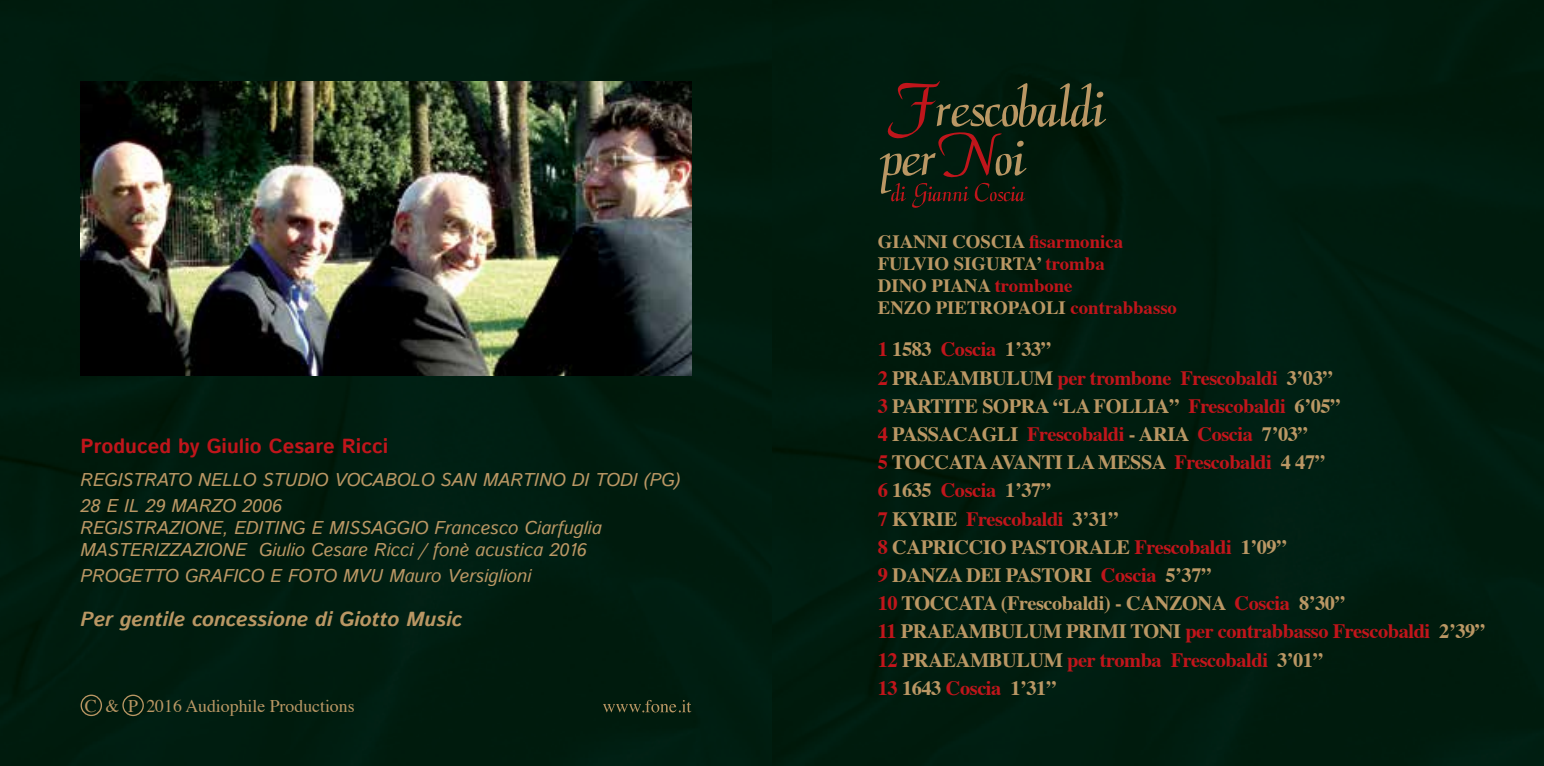
<style>
.page{position:relative;width:1544px;height:766px;background:#fff}
.page>*{position:absolute;margin:0;border:0;box-sizing:border-box;transform-origin:0 0}
.t1{font:700 20.25px/28.1px "Times";letter-spacing:-.02em;color:#ba9764}
.t2{font:italic 700 20.25px "Istok Web";color:#ba9764}
.t3{font:700 20.25px "Istok Web";color:#c0151b}
.t4{font:700 18.68px/21.8px "Times";color:#ba9764}
.t5{font:italic 18.45px/25.9px "Istok Web";color:#ba9764}
.t6{font:17.78px "Times";color:#ba9764}
.s1{color:#c0151b}
</style>
<div class="page">
<div style="left:0;top:0;width:772px;height:765px;background:#001c0f"></div>
<div style="left:772px;top:0;width:771px;height:765px;background:#001c0f"></div>
<svg style="left:603px;top:699px;width:88px;height:13px"></svg>
<div style="left:81px;top:694px;width:21px;height:21px;border:1px solid #ba9764;border-radius:50%"></div>
<div style="left:122px;top:694px;width:22px;height:21px;border:1px solid #ba9764;border-radius:50%"></div>
<svg style="left:880px;top:81px;width:227px;height:127px"></svg>
<img style="left:81px;top:81px;width:610px;height:294px">
<p class="t3" style="left:81px;top:432px;width:309px">Produced by Giulio Cesare Ricci</p>
<p class="t5" style="left:81px;top:466px;width:601px">REGISTRATO NELLO STUDIO VOCABOLO SAN MARTINO DI TODI (PG)<br>28 E IL 29 MARZO 2006</p>
<p class="t5" style="left:81px;top:516px;width:523px;line-height:22.1px">REGISTRAZIONE, EDITING E MISSAGGIO Francesco Ciarfuglia<br>MASTERIZZAZIONE Giulio Cesare Ricci / fonè acustica 2016</p>
<p class="t5" style="left:81px;top:562px;width:452px">PROGETTO GRAFICO E FOTO MVU Mauro Versiglioni</p>
<p class="t2" style="left:81px;top:605px;width:383px">Per gentile concessione di Giotto Music</p>
<p class="t6" style="left:85px;top:688px;width:271px">C &amp; P 2016 Audiophile Productions</p>
<p class="t4" style="left:878px;top:229px;width:301px">GIANNI COSCIA <span class="s1">fisarmonica<br></span>FULVIO SIGURTA’ <span class="s1">tromba<br></span>DINO PIANA <span class="s1">trombone<br></span>ENZO PIETROPAOLI <span class="s1">contrabbasso</span></p>
<p class="t1" style="left:877px;top:333px;width:609px"><span class="s1">1</span> 1583 <span class="s1">Coscia</span> 1’33”<br><span class="s1">2</span> PRAEAMBULUM <span class="s1">per trombone Frescobaldi</span> 3’03”<br><span class="s1">3</span> PARTITE SOPRA “LA FOLLIA” <span class="s1">Frescobaldi</span> 6’05”<br><span class="s1">4</span> PASSACAGLI <span class="s1">Frescobaldi</span> - ARIA <span class="s1">Coscia</span> 7’03”<br><span class="s1">5</span> TOCCATA AVANTI LA MESSA <span class="s1">Frescobaldi</span> 4 47”<br><span class="s1">6</span> 1635 <span class="s1">Coscia</span> 1’37”<br><span class="s1">7</span> KYRIE <span class="s1">Frescobaldi</span> 3’31”<br><span class="s1">8</span> CAPRICCIO PASTORALE <span class="s1">Frescobaldi</span> 1’09”<br><span class="s1">9</span> DANZA DEI PASTORI <span class="s1">Coscia</span> 5’37”<br><span class="s1">10</span> TOCCATA (Frescobaldi) - CANZONA <span class="s1">Coscia</span> 8’30”<br><span class="s1">11</span> PRAEAMBULUM PRIMI TONI <span class="s1">per contrabbasso Frescobaldi</span> 2’39” <span class="s1">12</span> PRAEAMBULUM <span class="s1">per tromba Frescobaldi</span> 3’01”<br><span class="s1">13</span> 1643 <span class="s1">Coscia</span> 1’31”</p>
</div>
